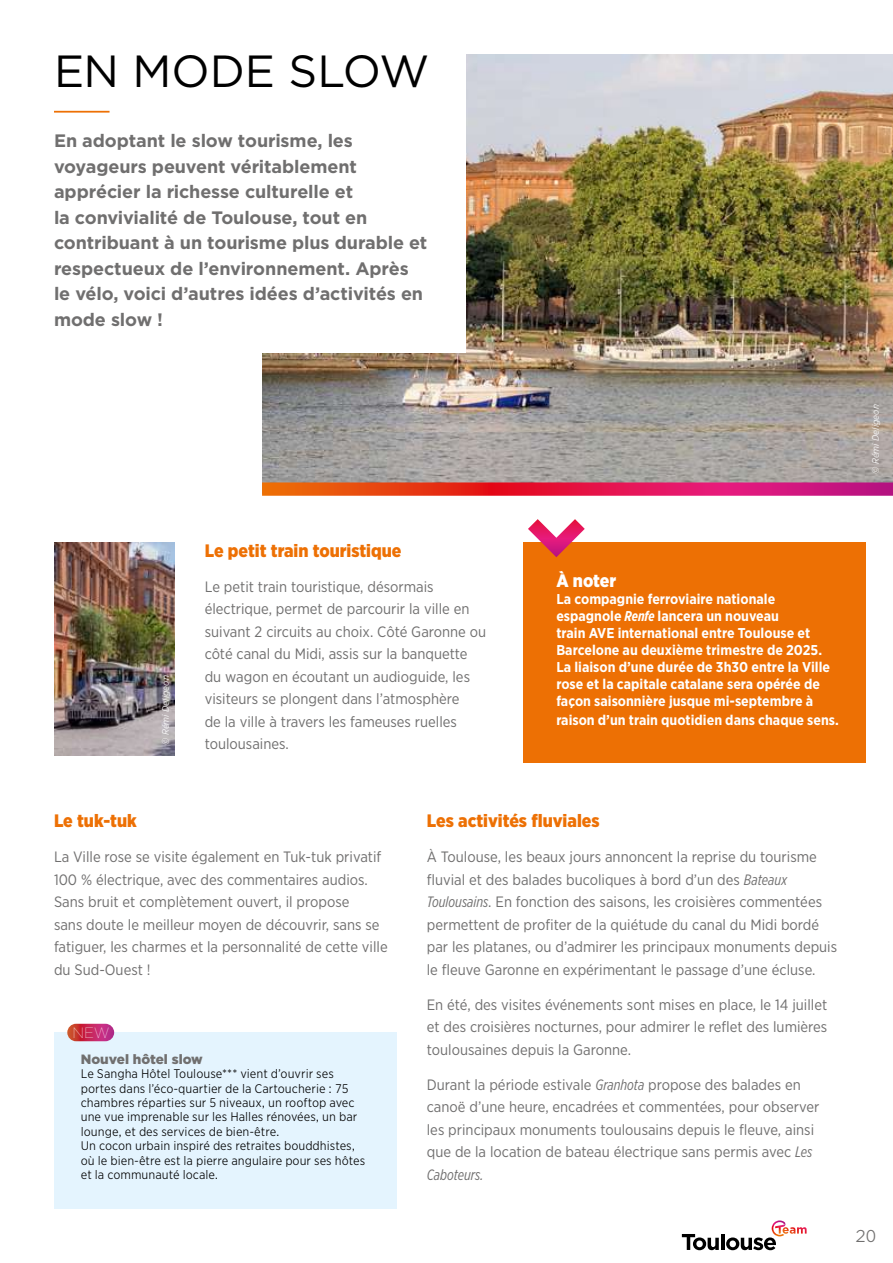
<style>
.page{position:relative;width:893px;height:1263px;background:#fff}
.page>*{position:absolute;margin:0;border:0;box-sizing:border-box;transform-origin:0 0}
.t1{font:45px "Gotham HTF";letter-spacing:-.005em;color:#000}
.t2{font:700 18px/25.5px "Gotham HTF";letter-spacing:-.005em;color:#706f6f}
.t3{font:900 18px "Gotham Narrow";color:#ed7004}
.t4{font:900 18px "Gotham Narrow";color:#fff}
.t5{font:16.5px "Gotham Office";color:#706f6f}
.t6{font:15px/22.5px "Gotham Narrow";color:#706f6f}
.t7{font:italic 15px "Gotham X Narrow";color:#706f6f}
.t8{font:100 15px "Gotham";color:#fff}
.t9{font:700 14.25px/17.1px "Gotham Narrow";color:#fff}
.t10{font:900 13.5px "Gotham HTF";color:#706f6f}
.t11{font:12px/14.4px "Gotham Narrow Office";color:#000}
.t12{font:italic 9px "Gotham Narrow Office";color:#fff}
.s1{font-family:"Gotham X Narrow";font-style:italic}
</style>
<div class="page">
<svg style="left:682px;top:1234px;width:37px;height:16px"></svg>
<hr style="left:721px;top:1234px;width:3px;height:16px;background:#000">
<svg style="left:726px;top:1220px;width:81px;height:30px"></svg>
<img style="left:262px;top:54px;width:631px;height:428px">
<div style="left:190px;top:39px;width:276px;height:314px;background:#fff"></div>
<svg style="left:262px;top:482px;width:631px;height:14px;background:#de2d49"></svg>
<hr style="left:54px;top:111px;width:56px;height:2px;background:#ed7004">
<div style="left:523px;top:542px;width:342px;height:221px;background:#ed7004"></div>
<img style="left:54px;top:542px;width:120px;height:213px">
<div style="left:54px;top:1032px;width:342px;height:177px;background:#e4f4fe"></div>
<img style="left:67px;top:1024px;width:47px;height:17px;border-radius:9px">
<svg style="left:528px;top:519px;width:57px;height:38px"></svg>
<h1 class="t1" style="left:54px;top:47px;width:377px">EN MODE SLOW</h1>
<p class="t2" style="left:54px;top:128px;width:375px">En adoptant le slow tourisme, les voyageurs peuvent véritablement apprécier la richesse culturelle et<br>la convivialité de Toulouse, tout en contribuant à un tourisme plus durable et respectueux de l’environnement. Après le vélo, voici d’autres idées d’activités en mode slow !</p>
<p class="t12" style="left:870px;top:474px;width:71px;rotate:-90deg">© Rémi Deligeon</p>
<p class="t12" style="left:160px;top:745px;width:71px;rotate:-90deg">© Rémi Deligeon</p>
<p class="t3" style="left:205px;top:539px;width:198px">Le petit train touristique</p>
<p class="t6" style="left:205px;top:575px;width:283px">Le petit train touristique, désormais électrique, permet de parcourir la ville en suivant 2 circuits au choix. Côté Garonne ou côté canal du Midi, assis sur la banquette du wagon en écoutant un audioguide, les visiteurs se plongent dans l’atmosphère<br>de la ville à travers les fameuses ruelles toulousaines.</p>
<p class="t4" style="left:556px;top:568px;width:61px">À noter</p>
<p class="t9" style="left:556px;top:590px;width:275px">La compagnie ferroviaire nationale espagnole <span class="s1">Renfe</span> lancera un nouveau<br>train AVE international entre Toulouse et Barcelone au deuxième trimestre de 2025.<br>La liaison d’une durée de 3h30 entre la Ville rose et la capitale catalane sera opérée de façon saisonnière jusque mi-septembre à</p>
<p class="t9" style="left:556px;top:712px;width:284px">raison d’un train quotidien dans chaque sens.</p>
<p class="t3" style="left:54px;top:809px;width:84px">Le tuk-tuk</p>
<p class="t6" style="left:54px;top:845px;width:335px">La Ville rose se visite également en Tuk-tuk privatif 100 % électrique, avec des commentaires audios.<br>Sans bruit et complètement ouvert, il propose<br>sans doute le meilleur moyen de découvrir, sans se fatiguer, les charmes et la personnalité de cette ville du Sud-Ouest !</p>
<p class="t8" style="left:72px;top:1024px;width:38px">NEW</p>
<p class="t10" style="left:81px;top:1051px;width:124px">Nouvel hôtel slow</p>
<p class="t11" style="left:81px;top:1066px;width:286px">Le Sangha Hôtel Toulouse*** vient d’ouvrir ses portes dans l’éco-quartier de la Cartoucherie : 75 chambres réparties sur 5 niveaux, un rooftop avec une vue imprenable sur les Halles rénovées, un bar lounge, et des services de bien-être.<br>Un cocon urbain inspiré des retraites bouddhistes, où le bien-être est la pierre angulaire pour ses hôtes et la communauté locale.</p>
<p class="t3" style="left:427px;top:809px;width:174px">Les activités fluviales</p>
<p class="t6" style="left:427px;top:845px;width:412px">À Toulouse, les beaux jours annoncent la reprise du tourisme fluvial et des balades bucoliques à bord d’un des <span class="s1">Bateaux Toulousains</span>. En fonction des saisons, les croisières commentées permettent de profiter de la quiétude du canal du Midi bordé par les platanes, ou d’admirer les principaux monuments depuis le fleuve Garonne en expérimentant le passage d’une écluse.</p>
<p class="t6" style="left:427px;top:993px;width:402px;text-align:justify">En été, des visites événements sont mises en place, le 14 juillet et des croisières nocturnes, pour admirer le reflet des lumières toulousaines depuis la Garonne.</p>
<p class="t6" style="left:427px;top:1073px;width:394px">Durant la période estivale <span class="s1">Granhota</span> propose des balades en canoë d’une heure, encadrées et commentées, pour observer les principaux monuments toulousains depuis le fleuve, ainsi que de la location de bateau électrique sans permis avec <span class="s1">Les</span></p>
<p class="t7" style="left:427px;top:1166px;width:58px">Caboteurs.</p>
<p class="t5" style="left:856px;top:1225px;width:22px">20</p>
</div>
